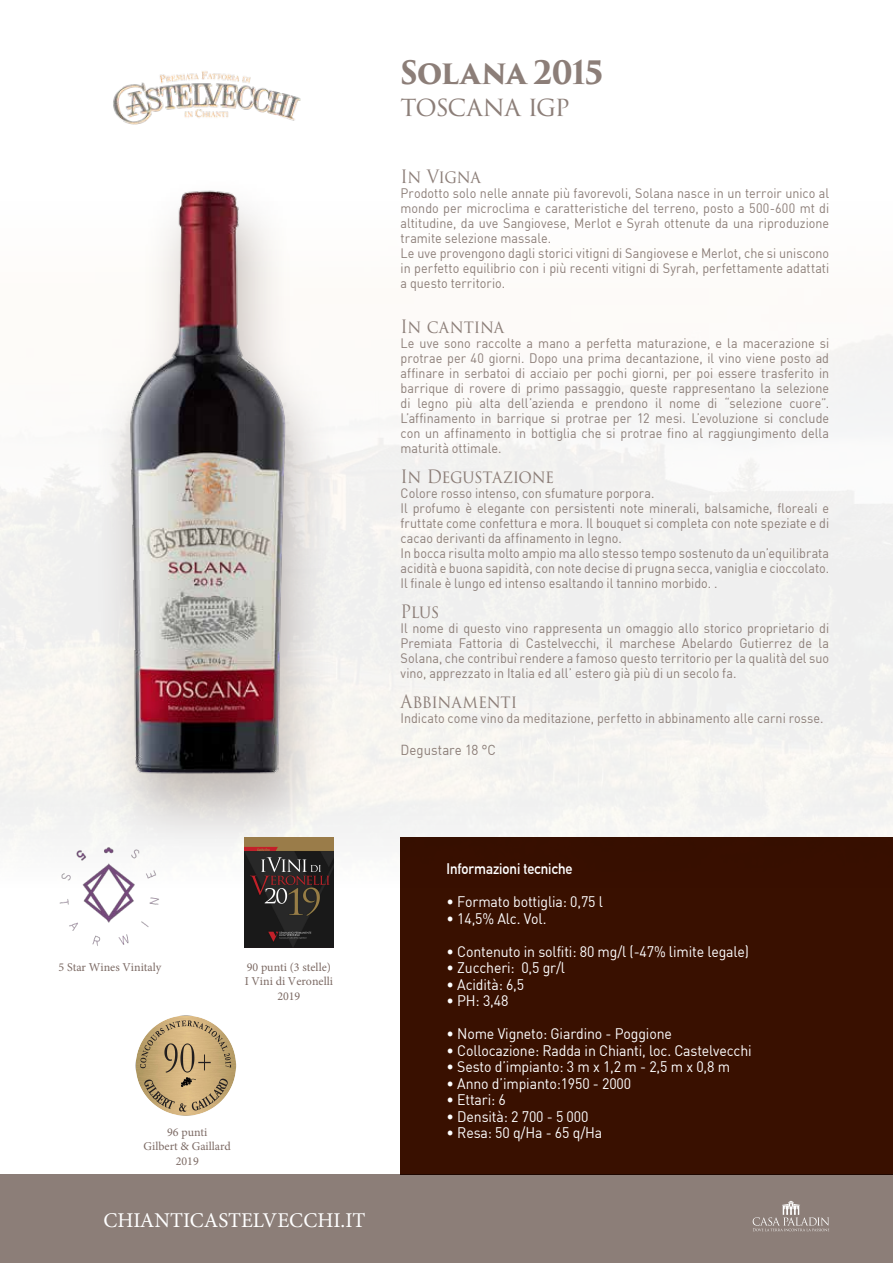
<style>
.page{position:relative;width:893px;height:1263px;background:#fff}
.page>*{position:absolute;margin:0;border:0;box-sizing:border-box;transform-origin:0 0}
.t1{font:700 31.5px "Trajan Pro 3";letter-spacing:-.025em;color:#8c7e78;scale:.95 1}
.t2{font:27px "Trajan Pro 3";letter-spacing:-.05em;color:#8c7e78}
.t3{font:21px "Minion Pro";color:#fff}
.t4{font:18px "Trajan Pro 3";letter-spacing:-.02em;color:#8c7e78;scale:.93 1}
.t5{font:15px "DIN";letter-spacing:-.01em;color:#fff;scale:.94 1}
.t6{font:700 15px "DIN Alternate";letter-spacing:-.005em;color:#fff;scale:.94 1}
.t7{font:14.25px "DIN";letter-spacing:.005em;color:#8c7e78;scale:.93 1}
.t8{font:13.5px/15px "DIN";color:#8c7e78;scale:.93 1}
.t9{font:12px/14.4px "Minion Pro";color:#7c6a64;text-align:center}
</style>
<div class="page">
<img style="left:1px;top:334px;width:892px;height:555px">
<div style="left:0;top:1174px;width:893px;height:89px;background:#8c7e78"></div>
<div style="left:401px;top:837px;width:492px;height:337px;background:#391000"></div>
<svg style="left:753px;top:1201px;width:76px;height:30px"></svg>
<div style="left:92px;top:175px;width:249px;height:676px;background:#8c7e78;opacity:.5"></div>
<img style="left:101px;top:184px;width:212px;height:597px">
<img style="left:113px;top:71px;width:188px;height:54px">
<img style="left:50px;top:836px;width:119px;height:110px">
<img style="left:245px;top:837px;width:89px;height:111px">
<img style="left:135px;top:1015px;width:102px;height:101px">
<h1 class="t1" style="left:401px;top:49px;width:215px">SOLANA 2015</h1>
<h2 class="t2" style="left:401px;top:87px;width:171px">toscana igp</h2>
<h3 class="t4" style="left:401px;top:165px;width:88px">In Vigna</h3>
<p class="t8" style="left:401px;top:186px;width:462px">Prodotto solo nelle annate più favorevoli, Solana nasce in un terroir unico al mondo per microclima e caratteristiche del terreno, posto a 500-600 mt di altitudine, da uve Sangiovese, Merlot e Syrah ottenute da una riproduzione tramite selezione massale.<br>Le uve provengono dagli storici vitigni di Sangiovese e Merlot, che si uniscono in perfetto equilibrio con i più recenti vitigni di Syrah, perfettamente adattati a questo territorio.</p>
<h3 class="t4" style="left:401px;top:315px;width:113px">In cantina</h3>
<p class="t8" style="left:401px;top:336px;width:462px;text-align:justify">Le uve sono raccolte a mano a perfetta maturazione, e la macerazione si protrae per 40 giorni. Dopo una prima decantazione, il vino viene posto ad affinare in serbatoi di acciaio per pochi giorni, per poi essere trasferito in barrique di rovere di primo passaggio, queste rappresentano la selezione di legno più alta dell’azienda e prendono il nome di “selezione cuore”.<br>L’affinamento in barrique si protrae per 12 mesi. L’evoluzione si conclude con un affinamento in bottiglia che si protrae fino al raggiungimento della maturità ottimale.</p>
<h3 class="t4" style="left:401px;top:465px;width:167px">In Degustazione</h3>
<p class="t8" style="left:401px;top:486px;width:462px">Colore rosso intenso, con sfumature porpora.<br>Il profumo è elegante con persistenti note minerali, balsamiche, floreali e fruttate come confettura e mora. Il bouquet si completa con note speziate e di cacao derivanti da affinamento in legno.<br>In bocca risulta molto ampio ma allo stesso tempo sostenuto da un’equilibrata acidità e buona sapidità, con note decise di prugna secca, vaniglia e cioccolato.<br>Il finale è lungo ed intenso esaltando il tannino morbido. .</p>
<h3 class="t4" style="left:401px;top:600px;width:43px">Plus</h3>
<p class="t8" style="left:401px;top:621px;width:462px;text-align:justify">Il nome di questo vino rappresenta un omaggio allo storico proprietario di Premiata Fattoria di Castelvecchi, il marchese Abelardo Gutierrez de la Solana, che contribuì rendere a famoso questo territorio per la qualità del suo vino, apprezzato in Italia ed all’ estero già più di un secolo fa.</p>
<h3 class="t4" style="left:401px;top:690px;width:127px">Abbinamenti</h3>
<p class="t8" style="left:401px;top:711px;width:456px">Indicato come vino da meditazione, perfetto in abbinamento alle carni rosse.</p>
<p class="t7" style="left:401px;top:741px;width:104px">Degustare 18 °C</p>
<p class="t9" style="left:59px;top:960px;width:104px">5 Star Wines Vinitaly</p>
<p class="t9" style="left:245px;top:960px;width:90px">90 punti (3 stelle)<br>I Vini di Veronelli<br>2019</p>
<p class="t9" style="left:144px;top:1125px;width:89px">96 punti<br>Gilbert &amp; Gaillard<br>2019</p>
<h3 class="t3" style="left:103px;top:1207px;width:264px">CHIANTICASTELVECCHI.IT</h3>
<p class="t6" style="left:446px;top:857px;width:136px">Informazioni tecniche</p>
<p class="t5" style="left:446px;top:892px;width:168px">• Formato bottiglia: 0,75 l</p>
<p class="t5" style="left:446px;top:909px;width:108px">• 14,5% Alc. Vol.</p>
<p class="t5" style="left:446px;top:942px;width:323px">• Contenuto in solfiti: 80 mg/l (-47% limite legale)</p>
<p class="t5" style="left:446px;top:958px;width:128px">• Zuccheri: 0,5 gr/l</p>
<p class="t5" style="left:446px;top:975px;width:84px">• Acidità: 6,5</p>
<p class="t5" style="left:446px;top:991px;width:67px">• PH: 3,48</p>
<p class="t5" style="left:446px;top:1024px;width:241px">• Nome Vigneto: Giardino - Poggione</p>
<p class="t5" style="left:446px;top:1041px;width:326px">• Collocazione: Radda in Chianti, loc. Castelvecchi</p>
<p class="t5" style="left:446px;top:1057px;width:303px">• Sesto d’impianto: 3 m x 1,2 m - 2,5 m x 0,8 m</p>
<p class="t5" style="left:446px;top:1074px;width:198px">• Anno d’impianto:1950 - 2000</p>
<p class="t5" style="left:446px;top:1090px;width:65px">• Ettari: 6</p>
<p class="t5" style="left:446px;top:1107px;width:153px">• Densità: 2 700 - 5 000</p>
<p class="t5" style="left:446px;top:1123px;width:167px">• Resa: 50 q/Ha - 65 q/Ha</p>
</div>
